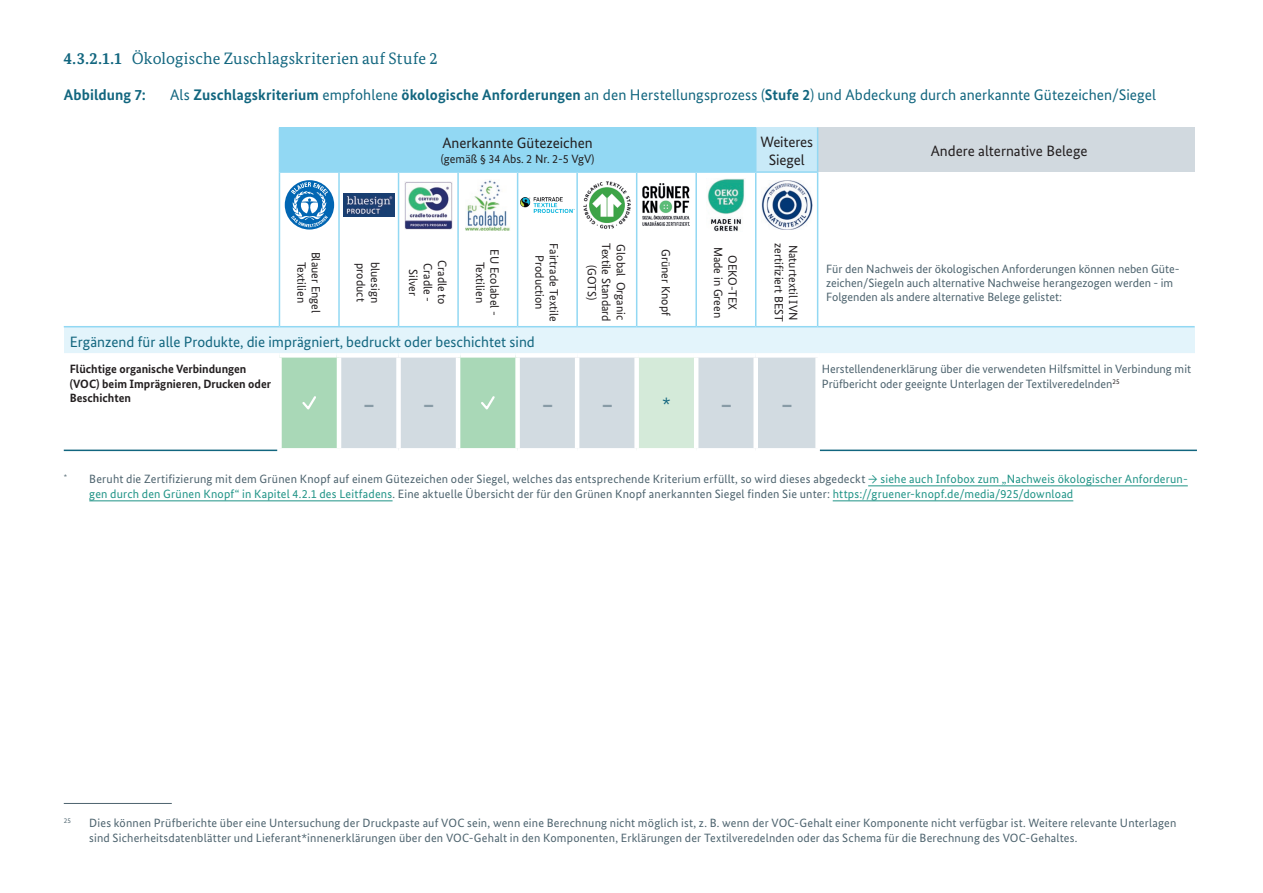
<style>
.page{position:relative;width:1263px;height:893px;background:#fff}
.page>*{position:absolute;margin:0;border:0;box-sizing:border-box;transform-origin:0 0}
.Table_cell_NO{font:33px "Bundes Sans";color:#889ba6}
.Table_cell_Sternchen{font:18px "Bundes Sans";color:#12667f}
.t1{font:16.5px "Bundes Serif";letter-spacing:.01em;color:#12667f}
.t2{font:15.3px "Bundes Sans";letter-spacing:.005em;color:#12667f}
.t3{font:700 15.3px "Bundes Sans";letter-spacing:.005em;color:#12667f}
.Table_Bezeichnung{font:15px "Bundes Sans";color:#12667f}
.Table_Bezeichnung-2{font:15px/18px "Bundes Sans";color:#231f20;text-align:center}
.Fußnote{font:12px/14.4px "Bundes Sans";letter-spacing:.015em;color:#4d636e}
.t4{font:12px/14.4px "Bundes Sans";color:#231f20;text-align:center}
.t5{font:700 12px/14.4px "Bundes Sans";color:#231f20}
.Fußnote-2{font:7.05px "Bundes Sans";color:#4d636e}
.s1{font-weight:700}
.s2{color:#1f9386}
</style>
<div class="page">
<hr style="left:868px;top:485px;width:320px;height:1px;background:#1f9386">
<hr style="left:89px;top:500px;width:304px;height:1px;background:#1f9386">
<hr style="left:833px;top:500px;width:240px;height:1px;background:#1f9386">
<div style="left:279px;top:128px;width:477px;height:44px;background:#92d8f3"></div>
<div style="left:756px;top:128px;width:62px;height:44px;background:#c9eaf8"></div>
<div style="left:818px;top:128px;width:377px;height:44px;background:#d1d9df"></div>
<div style="left:64px;top:327px;width:1131px;height:28px;background:#e3f4fb"></div>
<div style="left:520px;top:358px;width:295px;height:90px;background:#d2dbe1"></div>
<div style="left:637px;top:355px;width:59px;height:95px;background:#d4ead9"></div>
<div style="left:337px;top:353px;width:61px;height:5px;background:#fff"></div>
<div style="left:398px;top:353px;width:62px;height:5px;background:#fff"></div>
<div style="left:515px;top:353px;width:62px;height:5px;background:#fff"></div>
<div style="left:577px;top:353px;width:62px;height:5px;background:#fff"></div>
<div style="left:694px;top:353px;width:62px;height:5px;background:#fff"></div>
<div style="left:756px;top:353px;width:64px;height:5px;background:#fff"></div>
<div style="left:637px;top:448px;width:59px;height:5px;background:#fff"></div>
<hr style="left:817px;top:128px;width:1px;height:43px;background:#92d8f3">
<hr style="left:279px;top:173px;width:1px;height:65px;background:#92d8f3">
<hr style="left:279px;top:171px;width:60px;height:2px;background:#92d8f3">
<hr style="left:339px;top:171px;width:59px;height:2px;background:#92d8f3">
<hr style="left:398px;top:171px;width:60px;height:2px;background:#92d8f3">
<hr style="left:458px;top:171px;width:60px;height:2px;background:#92d8f3">
<hr style="left:518px;top:171px;width:59px;height:2px;background:#92d8f3">
<hr style="left:577px;top:171px;width:60px;height:2px;background:#92d8f3">
<hr style="left:637px;top:171px;width:59px;height:2px;background:#92d8f3">
<hr style="left:696px;top:171px;width:60px;height:2px;background:#92d8f3">
<hr style="left:756px;top:171px;width:62px;height:2px;background:#92d8f3">
<hr style="left:338px;top:173px;width:2px;height:65px;background:#92d8f3">
<hr style="left:398px;top:173px;width:1px;height:65px;background:#92d8f3">
<hr style="left:457px;top:173px;width:2px;height:65px;background:#92d8f3">
<hr style="left:517px;top:173px;width:1px;height:65px;background:#92d8f3">
<hr style="left:576px;top:173px;width:2px;height:65px;background:#92d8f3">
<hr style="left:636px;top:173px;width:1px;height:65px;background:#92d8f3">
<hr style="left:695px;top:173px;width:2px;height:65px;background:#92d8f3">
<hr style="left:755px;top:173px;width:1px;height:65px;background:#92d8f3">
<hr style="left:817px;top:173px;width:1px;height:65px;background:#92d8f3">
<hr style="left:279px;top:238px;width:1px;height:88px;background:#92d8f3">
<hr style="left:338px;top:238px;width:2px;height:88px;background:#92d8f3">
<hr style="left:398px;top:238px;width:1px;height:88px;background:#92d8f3">
<hr style="left:457px;top:238px;width:2px;height:88px;background:#92d8f3">
<hr style="left:517px;top:238px;width:1px;height:88px;background:#92d8f3">
<hr style="left:576px;top:238px;width:2px;height:88px;background:#92d8f3">
<hr style="left:636px;top:238px;width:1px;height:88px;background:#92d8f3">
<hr style="left:695px;top:238px;width:2px;height:88px;background:#92d8f3">
<hr style="left:755px;top:238px;width:1px;height:88px;background:#92d8f3">
<hr style="left:817px;top:238px;width:1px;height:88px;background:#92d8f3">
<hr style="left:64px;top:326px;width:215px;height:1px;background:#92d8f3">
<hr style="left:279px;top:326px;width:60px;height:1px;background:#92d8f3">
<hr style="left:339px;top:326px;width:59px;height:1px;background:#92d8f3">
<hr style="left:398px;top:326px;width:60px;height:1px;background:#92d8f3">
<hr style="left:458px;top:326px;width:60px;height:1px;background:#92d8f3">
<hr style="left:518px;top:326px;width:59px;height:1px;background:#92d8f3">
<hr style="left:577px;top:326px;width:60px;height:1px;background:#92d8f3">
<hr style="left:637px;top:326px;width:59px;height:1px;background:#92d8f3">
<hr style="left:696px;top:326px;width:60px;height:1px;background:#92d8f3">
<hr style="left:756px;top:326px;width:62px;height:1px;background:#92d8f3">
<hr style="left:818px;top:326px;width:377px;height:1px;background:#92d8f3">
<hr style="left:575px;top:358px;width:4px;height:90px;background:#fff">
<div style="left:753px;top:358px;width:5px;height:90px;background:#fff"></div>
<div style="left:64px;top:353px;width:215px;height:5px;background:#fff"></div>
<div style="left:820px;top:353px;width:377px;height:5px;background:#fff"></div>
<div style="left:279px;top:353px;width:58px;height:5px;background:#fff"></div>
<hr style="left:64px;top:450px;width:213px;height:1px;background:#12667f">
<hr style="left:820px;top:450px;width:377px;height:1px;background:#12667f">
<hr style="left:694px;top:358px;width:4px;height:90px;background:#fff">
<div style="left:460px;top:353px;width:55px;height:5px;background:#fff"></div>
<div style="left:634px;top:358px;width:5px;height:90px;background:#fff"></div>
<div style="left:639px;top:353px;width:55px;height:5px;background:#fff"></div>
<svg style="left:285px;top:180px;width:49px;height:50px"></svg>
<img style="left:343px;top:193px;width:51px;height:24px">
<img style="left:404px;top:181px;width:48px;height:48px">
<img style="left:465px;top:180px;width:45px;height:51px">
<img style="left:521px;top:197px;width:53px;height:16px">
<img style="left:583px;top:181px;width:48px;height:48px">
<img style="left:642px;top:183px;width:48px;height:43px">
<img style="left:707px;top:178px;width:38px;height:54px">
<img style="left:761px;top:180px;width:51px;height:50px">
<svg style="left:279px;top:355px;width:239px;height:95px;background:#c5ded2"></svg>
<hr style="left:64px;top:803px;width:108px;height:1px;background:#4d636e">
<p class="t1" style="left:64px;top:48px;width:375px"><span class="s1">4.3.2.1.1</span> Ökologische Zuschlagskriterien auf Stufe 2</p>
<p class="t3" style="left:64px;top:86px;width:84px">Abbildung 7:</p>
<p class="t2" style="left:170px;top:86px;width:987px">Als <span class="s1">Zuschlagskriterium</span> empfohlene <span class="s1">ökologische Anforderungen</span> an den Herstellungsprozess (<span class="s1">Stufe 2</span>) und Abdeckung durch anerkannte Gütezeichen/Siegel</p>
<p class="Table_Bezeichnung-2" style="left:442px;top:134px;width:152px">Anerkannte Gütezeichen</p>
<p class="t4" style="left:441px;top:151px;width:155px">(gemäß § 34 Abs. 2 Nr. 2-5 VgV)</p>
<p class="Table_Bezeichnung-2" style="left:760px;top:132px;width:54px">Weiteres<br>Siegel</p>
<p class="Table_Bezeichnung-2" style="left:931px;top:141px;width:158px">Andere alternative Belege</p>
<p class="t4" style="left:323px;top:251px;width:63px;rotate:90deg">Blauer Engel<br>Textilien</p>
<p class="t4" style="left:368px;top:263px;width:40px;rotate:90deg">product</p>
<p class="t4" style="left:383px;top:262px;width:43px;rotate:90deg">bluesign</p>
<p class="t4" style="left:435px;top:263px;width:40px;rotate:90deg">Cradle -</p>
<p class="t4" style="left:449px;top:260px;width:46px;rotate:90deg">Cradle to</p>
<p class="t4" style="left:421px;top:269px;width:28px;rotate:90deg">Silver</p>
<p class="t4" style="left:502px;top:249px;width:68px;rotate:90deg">EU Ecolabel -<br>Textilien</p>
<p class="t4" style="left:561px;top:243px;width:80px;rotate:90deg">Fairtrade Textile<br>Production</p>
<p class="t4" style="left:614px;top:243px;width:80px;rotate:90deg">Textile Standard</p>
<p class="t4" style="left:628px;top:244px;width:77px;rotate:90deg">Global Organic</p>
<p class="t4" style="left:599px;top:265px;width:36px;rotate:90deg">(GOTS)</p>
<p class="Table_Bezeichnung" style="left:70px;top:333px;width:466px">Ergänzend für alle Produkte, die imprägniert, bedruckt oder beschichtet sind</p>
<p class="t5" style="left:70px;top:362px;width:203px">Flüchtige organische Verbindungen (VOC) beim Imprägnieren, Drucken oder<br>Beschichten</p>
<p class="Table_cell_NO" style="left:362px;top:384px;width:15px">-</p>
<p class="Table_cell_NO" style="left:422px;top:384px;width:15px">-</p>
<p class="Table_cell_NO" style="left:541px;top:384px;width:15px">-</p>
<p class="Table_cell_NO" style="left:601px;top:384px;width:15px">-</p>
<p class="t4" style="left:673px;top:249px;width:68px;rotate:90deg">Grüner Knopf</p>
<p class="t4" style="left:740px;top:247px;width:73px;rotate:90deg">OEKO-TEX<br>Made in Green</p>
<p class="t4" style="left:786px;top:243px;width:80px;rotate:90deg">zertifiziert BEST</p>
<p class="t4" style="left:801px;top:245px;width:77px;rotate:90deg">Naturtextil IVN</p>
<p class="Table_cell_Sternchen" style="left:662px;top:393px;width:10px">*</p>
<p class="Table_cell_NO" style="left:720px;top:384px;width:15px">-</p>
<p class="Table_cell_NO" style="left:780px;top:384px;width:15px">-</p>
<p class="Fußnote" style="left:826px;top:261px;width:355px">Für den Nachweis der ökologischen Anforderungen können neben Güte&shy;zeichen/Siegeln auch alternative Nachweise herangezogen werden - im<br>Folgenden als andere alternative Belege gelistet:</p>
<p class="Fußnote" style="left:822px;top:362px;width:371px">Herstellendenerklärung über die verwendeten Hilfsmittel in Verbindung mit<br>Prüfbericht oder geeignte Unterlagen der Textilveredelnden<sup>25</sup></p>
<p class="Fußnote" style="left:89px;top:471px;width:1100px;line-height:15px;text-indent:-26px"><sup>*</sup> Beruht die Zertifizierung mit dem Grünen Knopf auf einem Gütezeichen oder Siegel, welches das entsprechende Kriterium erfüllt, so wird dieses abgedeckt <span class="s2">→ siehe auch Infobox zum „Nachweis ökologischer Anforderun&shy;gen durch den Grünen Knopf“ in Kapitel 4.2.1 des Leitfadens</span>. Eine aktuelle Übersicht der für den Grünen Knopf anerkannten Siegel finden Sie unter: <span class="s2">https://gruener-knopf.de/media/925/download</span></p>
<p class="Fußnote-2" style="left:64px;top:816px;width:9px">25</p>
<p class="Fußnote" style="left:89px;top:815px;width:1089px;line-height:15px">Dies können Prüfberichte über eine Untersuchung der Druckpaste auf VOC sein, wenn eine Berechnung nicht möglich ist, z. B. wenn der VOC-Gehalt einer Komponente nicht verfügbar ist. Weitere relevante Unterlagen sind Sicherheitsdatenblätter und Lieferant*innenerklärungen über den VOC-Gehalt in den Komponenten, Erklärungen der Textilveredelnden oder das Schema für die Berechnung des VOC-Gehaltes.</p>
</div>
